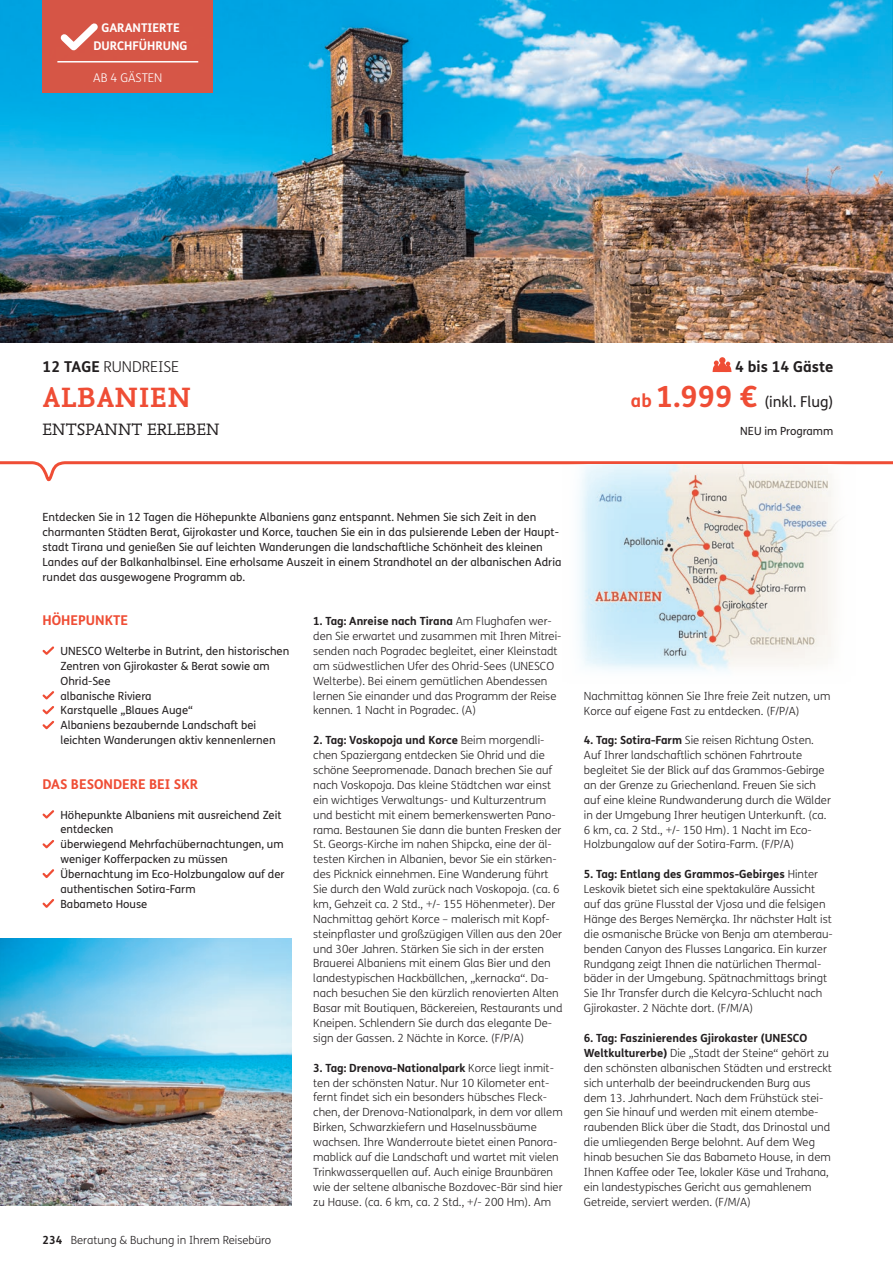
<style>
.page{position:relative;width:893px;height:1263px;background:#fff}
.page>*{position:absolute;margin:0;border:0;box-sizing:border-box;transform-origin:0 0}
.t1{font:700 29.25px "Nexus Mix Pro";letter-spacing:.01em;color:#ef4d35}
.t2{font:17.25px "Nexus Mix Pro";letter-spacing:.01em;color:#231f20}
.t3{font:15px "FS Me";color:#231f20}
.t4{font:300 15px "FS Me";color:#231f20}
.t5{font:700 15px "FS Me";color:#231f20}
.t6{font:700 13.5px "FS Me";color:#ef4d35}
.t7{font:700 12px/18px "FS Me";color:#fff;text-align:center}
.t8{font:300 12px "FS Me";color:#fff}
.t9{font:300 11.25px/14.9px "FS Me";color:#231f20}
.t10{font:11.25px/14.9px "FS Me";color:#231f20}
.s1{font-weight:700}
.s2{font-weight:700;font-size:18px;color:#ef4d35}
.s3{font-weight:700;font-size:29.25px;color:#ef4d35}
</style>
<div class="page">
<svg style="left:0;top:461px;width:893px;height:21px"></svg>
<img style="left:563px;top:464px;width:293px;height:207px">
<img style="left:0;top:0;width:893px;height:342px">
<div style="left:43px;top:0;width:170px;height:92px;background:#d65646"></div>
<hr style="left:57px;top:61px;width:141px;height:2px;background:#fff">
<svg style="left:60px;top:23px;width:38px;height:28px"></svg>
<svg style="left:42px;top:646px;width:13px;height:9px"></svg>
<svg style="left:42px;top:691px;width:13px;height:39px"></svg>
<svg style="left:42px;top:810px;width:13px;height:9px"></svg>
<svg style="left:42px;top:840px;width:12px;height:9px"></svg>
<svg style="left:42px;top:869px;width:13px;height:9px"></svg>
<svg style="left:42px;top:899px;width:12px;height:9px"></svg>
<img style="left:0;top:938px;width:292px;height:267px">
<svg style="left:712px;top:357px;width:20px;height:15px"></svg>
<p class="t7" style="left:94px;top:19px;width:96px">GARANTIERTE<br>DURCHFÜHRUNG</p>
<p class="t8" style="left:93px;top:69px;width:71px">AB 4 GÄSTEN</p>
<h3 class="t4" style="left:43px;top:356px;width:138px"><span class="s1">12 TAGE</span> RUNDREISE</h3>
<h1 class="t1" style="left:43px;top:375px;width:150px">ALBANIEN</h1>
<h2 class="t2" style="left:43px;top:416px;width:179px">ENTSPANNT ERLEBEN</h2>
<h3 class="t5" style="left:735px;top:355px;width:100px">4 bis 14 Gäste</h3>
<h3 class="t3" style="left:631px;top:392px;width:204px"><span class="s2">ab</span> <span class="s3">1.999 €</span> (inkl. Flug)</h3>
<p class="t10" style="left:740px;top:423px;width:95px">NEU im Programm</p>
<p class="t10" style="left:43px;top:509px;width:520px">Entdecken Sie in 12 Tagen die Höhepunkte Albaniens ganz entspannt. Nehmen Sie sich Zeit in den charmanten Städten Berat, Gijrokaster und Korce, tauchen Sie ein in das pulsierende Leben der Haupt&shy;stadt Tirana und genießen Sie auf leichten Wanderungen die landschaftliche Schönheit des kleinen Landes auf der Balkanhalbinsel. Eine erholsame Auszeit in einem Strandhotel an der albanischen Adria rundet das ausgewogene Programm ab.</p>
<p class="t6" style="left:43px;top:610px;width:87px">HÖHEPUNKTE</p>
<p class="t10" style="left:61px;top:643px;width:230px">UNESCO Welterbe in Butrint, den historischen<br>Zentren von Gjirokaster &amp; Berat sowie am<br>Ohrid-See<br>albanische Riviera<br>Karstquelle „Blaues Auge“<br>Albaniens bezaubernde Landschaft bei leichten Wanderungen aktiv kennenlernen</p>
<p class="t6" style="left:43px;top:774px;width:157px">DAS BESONDERE BEI SKR</p>
<p class="t10" style="left:61px;top:807px;width:226px">Höhepunkte Albaniens mit ausreichend Zeit entdecken<br>überwiegend Mehrfachübernachtungen, um weniger Kofferpacken zu müssen<br>Übernachtung im Eco-Holzbungalow auf der authentischen Sotira-Farm<br>Babameto House</p>
<p class="t9" style="left:43px;top:1232px;width:230px"><span class="s1">234</span> Beratung &amp; Buchung in Ihrem Reisebüro</p>
<p class="t9" style="left:313px;top:613px;width:250px"><span class="s1">1. Tag: Anreise nach Tirana</span> Am Flughafen wer&shy;den Sie erwartet und zusammen mit Ihren Mitrei&shy;senden nach Pogradec begleitet, einer Kleinstadt am südwestlichen Ufer des Ohrid-Sees (UNESCO Welterbe). Bei einem gemütlichen Abendessen lernen Sie einander und das Programm der Reise kennen. 1 Nacht in Pogradec. (A)</p>
<p class="t9" style="left:313px;top:732px;width:251px"><span class="s1">2. Tag: Voskopoja und Korce</span> Beim morgendli&shy;chen Spaziergang entdecken Sie Ohrid und die schöne Seepromenade. Danach brechen Sie auf nach Voskopoja. Das kleine Städtchen war einst ein wichtiges Verwaltungs- und Kulturzentrum und besticht mit einem bemerkenswerten Pano&shy;rama. Bestaunen Sie dann die bunten Fresken der St. Georgs-Kirche im nahen Shipcka, eine der äl&shy;testen Kirchen in Albanien, bevor Sie ein stärken&shy;des Picknick einnehmen. Eine Wanderung führt Sie durch den Wald zurück nach Voskopoja. (ca. 6 km, Gehzeit ca. 2 Std., +/- 155 Höhenmeter). Der Nachmittag gehört Korce – malerisch mit Kopf&shy;steinpflaster und großzügigen Villen aus den 20er und 30er Jahren. Stärken Sie sich in der ersten Brauerei Albaniens mit einem Glas Bier und den landestypischen Hackbällchen, „kernacka“. Da&shy;nach besuchen Sie den kürzlich renovierten Alten Basar mit Boutiquen, Bäckereien, Restaurants und Kneipen. Schlendern Sie durch das elegante De&shy;sign der Gassen. 2 Nächte in Korce. (F/P/A)</p>
<p class="t9" style="left:313px;top:1060px;width:251px"><span class="s1">3. Tag: Drenova-Nationalpark</span> Korce liegt inmit&shy;ten der schönsten Natur. Nur 10 Kilometer ent&shy;fernt findet sich ein besonders hübsches Fleck&shy;chen, der Drenova-Nationalpark, in dem vor allem Birken, Schwarzkiefern und Haselnussbäume wachsen. Ihre Wanderroute bietet einen Panora&shy;mablick auf die Landschaft und wartet mit vielen Trinkwasserquellen auf. Auch einige Braunbären wie der seltene albanische Bozdovec-Bär sind hier zu Hause. (ca. 6 km, ca. 2 Std., +/- 200 Hm). Am</p>
<p class="t9" style="left:584px;top:688px;width:248px">Nachmittag können Sie Ihre freie Zeit nutzen, um<br>Korce auf eigene Fast zu entdecken. (F/P/A)</p>
<p class="t9" style="left:584px;top:732px;width:248px"><span class="s1">4. Tag: Sotira-Farm</span> Sie reisen Richtung Osten.<br>Auf Ihrer landschaftlich schönen Fahrtroute begleitet Sie der Blick auf das Grammos-Gebirge an der Grenze zu Griechenland. Freuen Sie sich auf eine kleine Rundwanderung durch die Wälder in der Umgebung Ihrer heutigen Unterkunft. (ca.<br>6 km, ca. 2 Std., +/- 150 Hm). 1 Nacht im Eco-Holzbungalow auf der Sotira-Farm. (F/P/A)</p>
<p class="t9" style="left:584px;top:866px;width:250px"><span class="s1">5. Tag: Entlang des Grammos-Gebirges</span> Hinter Leskovik bietet sich eine spektakuläre Aussicht auf das grüne Flusstal der Vjosa und die felsigen Hänge des Berges Nemërçka. Ihr nächster Halt ist die osmanische Brücke von Benja am atemberau&shy;benden Canyon des Flusses Langarica. Ein kurzer Rundgang zeigt Ihnen die natürlichen Thermal&shy;bäder in der Umgebung. Spätnachmittags bringt Sie Ihr Transfer durch die Kelcyra-Schlucht nach Gjirokaster. 2 Nächte dort. (F/M/A)</p>
<p class="t9" style="left:584px;top:1030px;width:250px"><span class="s1">6. Tag: Faszinierendes Gjirokaster (UNESCO Weltkulturerbe)</span> Die „Stadt der Steine“ gehört zu den schönsten albanischen Städten und erstreckt sich unterhalb der beeindruckenden Burg aus dem 13. Jahrhundert. Nach dem Frühstück stei&shy;gen Sie hinauf und werden mit einem atembe&shy;raubenden Blick über die Stadt, das Drinostal und die umliegenden Berge belohnt. Auf dem Weg hinab besuchen Sie das Babameto House, in dem Ihnen Kaffee oder Tee, lokaler Käse und Trahana, ein landestypisches Gericht aus gemahlenem Getreide, serviert werden. (F/M/A)</p>
</div>
